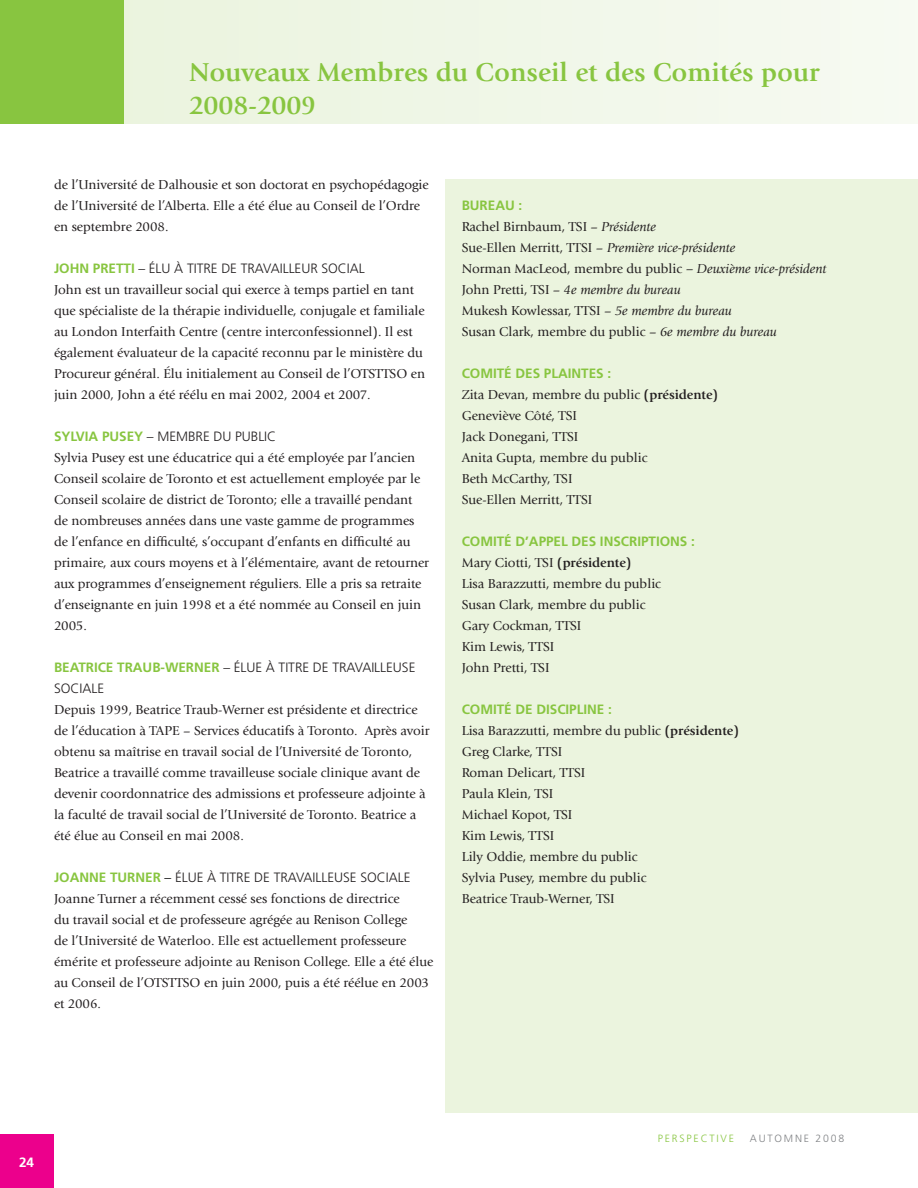
<style>
.page{position:relative;width:918px;height:1188px;background:#fff}
.page>*{position:absolute;margin:0;border:0;box-sizing:border-box;transform-origin:0 0}
.t1{font:700 27px/32.4px "Giovanni Std";color:#88c540}
.t2{font:13.5px/21px "Giovanni Std";color:#231f20}
.t3{font:700 13.5px "Frutiger LT Std";color:#88c540}
.t4{font:300 13.5px "Frutiger LT Std";color:#231f20}
.t5{font:700 13.5px "Frutiger LT Std";color:#fff}
.t6{font:300 10.5px "Frutiger LT Std";letter-spacing:.17em;color:#88c540}
.t7{font:300 10.5px "Frutiger LT Std";letter-spacing:.17em;color:#808285}
.s1{font-weight:700;color:#88c540}
.s2{color:#000}
.s3{font-style:italic}
.s4{font-weight:700}
</style>
<div class="page">
<div style="left:445px;top:179px;width:473px;height:933px;background:#ebf4de"></div>
<div style="left:0;top:1135px;width:53px;height:53px;background:#ec008c"></div>
<div style="left:0;top:0;width:124px;height:124px;background:#88c540"></div>
<div style="left:124px;top:0;width:793px;height:124px;background:#f0f7e8"></div>
<h1 class="t1" style="left:189px;top:56px;width:632px">Nouveaux Membres du Conseil et des Comités pour<br>2008-2009</h1>
<p class="t2" style="left:54px;top:174px;width:376px">de l’Université de Dalhousie et son doctorat en psychopédagogie de l’Université de l’Alberta. Elle a été élue au Conseil de l’Ordre en septembre 2008.</p>
<p class="t3" style="left:54px;top:260px;width:10px">JOHN</p>
<p class="t3" style="left:93px;top:260px;width:15px">PRETTI</p>
<p class="t4" style="left:138px;top:261px;width:18px">– ÉLU</p>
<p class="t4" style="left:174px;top:261px;width:20px">À TITRE</p>
<p class="t4" style="left:221px;top:261px;width:28px">DE TRAVAILLEUR</p>
<p class="t4" style="left:322px;top:261px;width:9px">SOCIAL</p>
<p class="t2" style="left:54px;top:279px;width:373px">John est un travailleur social qui exerce à temps partiel en tant que spécialiste de la thérapie individuelle, conjugale et familiale au London Interfaith Centre (centre interconfessionnel). Il est également évaluateur de la capacité reconnu par le ministère du Procureur général. Élu initialement au Conseil de l’OTSTTSO en juin 2000, John a été réélu en mai 2002, 2004 et 2007.</p>
<p class="t3" style="left:54px;top:428px;width:65px">SYLVIA PUSE</p>
<p class="t4" style="left:134px;top:429px;width:33px"><span class="s1">Y</span> – MEMBRE</p>
<p class="t4" style="left:213px;top:429px;width:30px">DU PUBLIC</p>
<p class="t2" style="left:54px;top:447px;width:377px">Sylvia Pusey est une éducatrice qui a été employée par l’ancien Conseil scolaire de Toronto et est actuellement employée par le Conseil scolaire de district de Toronto; elle a travaillé pendant de nombreuses années dans une vaste gamme de programmes de l’enfance en difficulté, s’occupant d’enfants en difficulté au primaire, aux cours moyens et à l’élémentaire, avant de retourner aux programmes d’enseignement réguliers. Elle a pris sa retraite d’enseignante en juin 1998 et a été nommée au Conseil en juin 2005.</p>
<p class="t3" style="left:54px;top:659px;width:33px">BE ATRICE</p>
<p class="t3" style="left:117px;top:659px;width:58px">TRAUB-WERNER</p>
<p class="t4" style="left:223px;top:660px;width:19px">– ÉLUE</p>
<p class="t4" style="left:266px;top:660px;width:20px">À TITRE</p>
<p class="t4" style="left:313px;top:660px;width:28px">DE TRAVAILLEUSE</p>
<p class="t4" style="left:54px;top:681px;width:8px">SOCIALE</p>
<p class="t2" style="left:54px;top:699px;width:377px">Depuis 1999, Beatrice Traub-Werner est présidente et directrice de l’éducation à TAPE – Services éducatifs à Toronto. Après avoir obtenu sa maîtrise en travail social de l’Université de Toronto, Beatrice a travaillé comme travailleuse sociale clinique avant de devenir coordonnatrice des admissions et professeure adjointe à la faculté de travail social de l’Université de Toronto. Beatrice a été élue au Conseil en mai 2008.</p>
<p class="t3" style="left:54px;top:870px;width:35px">JOANNE</p>
<p class="t3" style="left:110px;top:870px;width:17px">TURNER</p>
<p class="t4" style="left:165px;top:870px;width:19px"><span class="s2">–</span> ÉLUE</p>
<p class="t4" style="left:207px;top:870px;width:20px">À TITRE</p>
<p class="t4" style="left:254px;top:870px;width:28px">DE TRAVAILLEUSE</p>
<p class="t4" style="left:360px;top:870px;width:8px">SOCIALE</p>
<p class="t2" style="left:54px;top:888px;width:381px">Joanne Turner a récemment cessé ses fonctions de directrice<br>du travail social et de professeure agrégée au Renison College<br>de l’Université de Waterloo. Elle est actuellement professeure émérite et professeure adjointe au Renison College. Elle a été élue au Conseil de l’OTSTTSO en juin 2000, puis a été réélue en 2003 et 2006.</p>
<p class="t3" style="left:462px;top:198px;width:9px">BURE</p>
<p class="t3" style="left:495px;top:198px;width:28px">AU :</p>
<p class="t2" style="left:462px;top:216px;width:366px">Rachel Birnbaum, TSI – <span class="s3">Présidente<br></span>Sue-Ellen Merritt, TTSI – <span class="s3">Première vice-présidente<br></span>Norman MacLeod, membre du public <span class="s3">– Deuxième vice-président </span>John Pretti, TSI – <span class="s3">4e membre du bureau<br></span>Mukesh Kowlessar, TTSI – <span class="s3">5e membre du bureau<br></span>Susan Clark, membre du public – <span class="s3">6e membre du bureau</span></p>
<p class="t3" style="left:462px;top:366px;width:18px">COMITÉ</p>
<p class="t3" style="left:516px;top:366px;width:61px">DES PLAINTES</p>
<p class="t3" style="left:607px;top:366px;width:5px">:</p>
<p class="t2" style="left:462px;top:384px;width:258px">Zita Devan, membre du public <span class="s4">(présidente)<br></span>Geneviève Côté, TSI<br>Jack Donegani, TTSI<br>Anita Gupta, membre du public<br>Beth McCarthy, TSI<br>Sue-Ellen Merritt, TTSI</p>
<p class="t3" style="left:462px;top:534px;width:18px">COMITÉ</p>
<p class="t3" style="left:516px;top:534px;width:32px">D’APPEL</p>
<p class="t3" style="left:572px;top:534px;width:37px">DES INSCRIPTIONS</p>
<p class="t3" style="left:691px;top:534px;width:5px">:</p>
<p class="t2" style="left:462px;top:552px;width:201px">Mary Ciotti, TSI <span class="s4">(présidente)<br></span>Lisa Barazzutti, membre du public<br>Susan Clark, membre du public<br>Gary Cockman, TTSI<br>Kim Lewis, TTSI<br>John Pretti, TSI</p>
<p class="t3" style="left:462px;top:702px;width:18px">COMITÉ</p>
<p class="t3" style="left:516px;top:702px;width:38px">DE DISCIPLINE</p>
<p class="t3" style="left:608px;top:702px;width:5px">:</p>
<p class="t2" style="left:462px;top:721px;width:279px">Lisa Barazzutti, membre du public <span class="s4">(présidente)<br></span>Greg Clarke, TTSI<br>Roman Delicart, TTSI<br>Paula Klein, TSI<br>Michael Kopot, TSI<br>Kim Lewis, TTSI<br>Lily Oddie, membre du public<br>Sylvia Pusey, membre du public<br>Beatrice Traub-Werner, TSI</p>
<p class="t5" style="left:19px;top:1155px;width:17px">24</p>
<p class="t6" style="left:658px;top:1132px;width:78px">PERSPECTIVE</p>
<p class="t7" style="left:750px;top:1132px;width:96px">AUTOMNE 2008</p>
</div>
